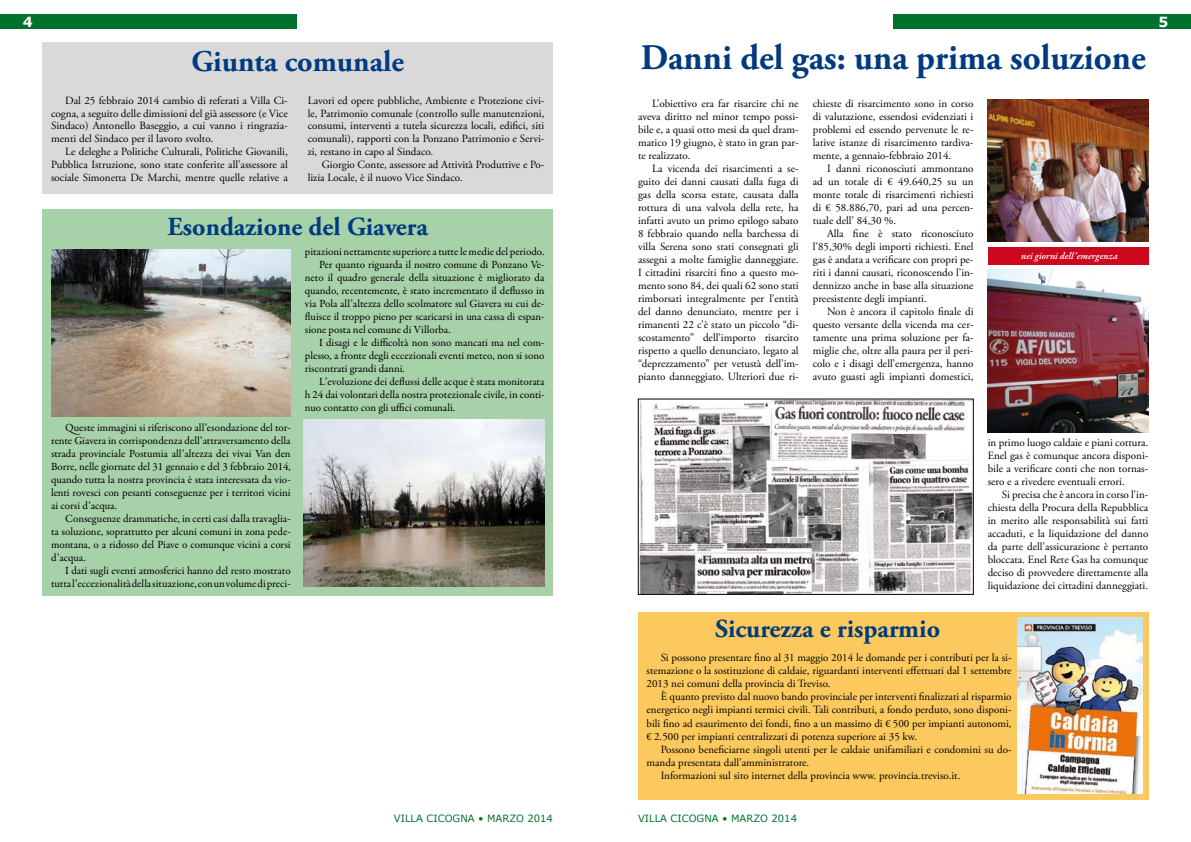
<style>
.page{position:relative;width:1191px;height:842px;background:#fff}
.page>*{position:absolute;margin:0;border:0;box-sizing:border-box;transform-origin:0 0}
.t1{font:700 36px "Adobe Garamond Pro";color:#003a80}
.t2{font:700 30px "Adobe Garamond Pro";color:#003a80}
.t3{font:700 26px "Adobe Garamond Pro";color:#003a80}
.t4{font:700 14px "Verdana";color:#fff}
.t5{font:11px/13px "Adobe Garamond Pro";color:#000;text-align:justify}
.t6{font:11px/13px "Garamond Premr Pro";color:#000;text-align:justify}
.t7{font:10px "Verdana";color:#00722d}
.t8{font:italic 600 10px "Garamond Premr Pro";color:#fff}
.s1{font-family:"Garamond Premr Pro"}
</style>
<div class="page">
<div style="left:0;top:14px;width:296px;height:14px;background:#00722d"></div>
<div style="left:893px;top:14px;width:298px;height:14px;background:#00722d"></div>
<img style="left:987px;top:270px;width:161px;height:162px">
<img style="left:987px;top:99px;width:161px;height:143px">
<div style="left:987px;top:247px;width:161px;height:18px;background:#cd071e"></div>
<div style="left:43px;top:210px;width:510px;height:386px;background:#a6d1a9"></div>
<img style="left:304px;top:419px;width:241px;height:167px">
<img style="left:52px;top:250px;width:239px;height:167px">
<img style="left:640px;top:401px;width:331px;height:192px">
<div style="left:638px;top:399px;width:335px;height:196px;border:1px solid #000"></div>
<div style="left:638px;top:612px;width:510px;height:187px;background:#fcc95f"></div>
<div style="left:43px;top:43px;width:510px;height:151px;background:#d9d9d9"></div>
<img style="left:1017px;top:617px;width:125px;height:177px">
<p class="t4" style="left:23px;top:12px;width:11px">4</p>
<p class="t4" style="left:1158px;top:12px;width:11px">5</p>
<h2 class="t2" style="left:191px;top:44px;width:214px">Giunta comunale</h2>
<p class="t5" style="left:51px;top:94px;width:238px;text-indent:14px">Dal 25 febbraio 2014 cambio di referati a Villa Ci&shy;cogna, a seguito delle dimissioni del già assessore (e Vice Sindaco) Antonello Baseggio, a cui vanno i ringrazia&shy;menti del Sindaco per il lavoro svolto.</p>
<p class="t5" style="left:51px;top:146px;width:238px;text-indent:14px">Le deleghe a Politiche Culturali, Politiche Giovanili, Pubblica Istruzione, sono state conferite all’assessore al sociale Simonetta De Marchi, mentre quelle relative a</p>
<p class="t5" style="left:308px;top:94px;width:238px">Lavori ed opere pubbliche, Ambiente e Protezione civi&shy;le, Patrimonio comunale (controllo sulle manutenzioni, consumi, interventi a tutela sicurezza locali, edifici, siti comunali), rapporti con la Ponzano Patrimonio e Servi&shy;zi, restano in capo al Sindaco.</p>
<p class="t5" style="left:308px;top:158px;width:238px;text-indent:14px">Giorgio Conte, assessore ad Attività Produttive e Po&shy;lizia Locale, è il nuovo Vice Sindaco.</p>
<h3 class="t3" style="left:167px;top:212px;width:262px">Esondazione del Giavera</h3>
<p class="t6" style="left:51px;top:421px;width:241px;text-indent:14px">Queste immagini si riferiscono all’esondazione del tor&shy;rente Giavera in corrispondenza dell’attraversamento della strada provinciale Postumia all’altezza dei vivai Van den Borre, nelle giornate del 31 gennaio e del 3 febbraio 2014, quando tutta la nostra provincia è stata interessata da vio&shy;lenti rovesci con pesanti conseguenze per i territori vicini ai corsi d’acqua.</p>
<p class="t6" style="left:51px;top:512px;width:241px;text-indent:14px">Conseguenze drammatiche, in certi casi dalla travaglia&shy;ta soluzione, soprattutto per alcuni comuni in zona pede&shy;montana, o a ridosso del Piave o comunque vicini a corsi d’acqua.</p>
<p class="t6" style="left:51px;top:564px;width:241px;text-align:right">I dati sugli eventi atmosferici hanno del resto mostrato tutta l’eccezionalità della situazione, con un volume di preci-</p>
<p class="t6" style="left:305px;top:246px;width:241px">pitazioni nettamente superiore a tutte le medie del periodo.</p>
<p class="t6" style="left:319px;top:259px;width:227px">Per quanto riguarda il nostro comune di Ponzano Ve-</p>
<p class="t6" style="left:305px;top:272px;width:241px">neto il quadro generale della situazione è migliorato da</p>
<p class="t6" style="left:305px;top:285px;width:241px">quando, recentemente, è stato incrementato il deflusso in</p>
<p class="t6" style="left:305px;top:298px;width:241px">via Pola all’altezza dello scolmatore sul Giavera su cui de-</p>
<p class="t6" style="left:305px;top:311px;width:241px">fluisce il troppo pieno per scaricarsi in una cassa di espan-</p>
<p class="t6" style="left:305px;top:324px;width:147px">sione posta nel comune di Villorba.</p>
<p class="t6" style="left:319px;top:337px;width:227px">I disagi e le difficoltà non sono mancati ma nel com-</p>
<p class="t6" style="left:305px;top:350px;width:241px">plesso, a fronte degli eccezionali eventi meteo, non si sono</p>
<p class="t6" style="left:305px;top:363px;width:102px">riscontrati grandi danni.</p>
<p class="t6" style="left:319px;top:376px;width:227px">L’evoluzione dei deflussi delle acque è stata monitorata</p>
<p class="t6" style="left:305px;top:389px;width:241px">h 24 dai volontari della nostra protezionale civile, in conti-</p>
<p class="t6" style="left:305px;top:402px;width:152px">nuo contatto con gli uffici comunali.</p>
<h1 class="t1" style="left:640px;top:36px;width:506px">Danni del gas: una prima soluzione</h1>
<p class="t5" style="left:638px;top:98px;width:162px;text-indent:14px">L’obiettivo era far risarcire chi ne aveva diritto nel minor tempo possi&shy;bile e, a quasi otto mesi da quel dram&shy;matico 19 giugno, è stato in gran par&shy;te realizzato.</p>
<p class="t5" style="left:638px;top:163px;width:162px;text-indent:14px">La vicenda dei risarcimenti a se&shy;guito dei danni causati dalla fuga di gas della scorsa estate, causata dalla rottura di una valvola della rete, ha infatti avuto un primo epilogo sabato 8 febbraio quando nella barchessa di villa Serena sono stati consegnati gli assegni a molte famiglie danneggiate.<br>I cittadini risarciti fino a questo mo&shy;mento sono 84, dei quali 62 sono stati rimborsati integralmente per l’entità del danno denunciato, mentre per i rimanenti 22 c’è stato un piccolo “di&shy;scostamento” dell’importo risarcito rispetto a quello denunciato, legato al “deprezzamento” per vetustà dell’im&shy;pianto danneggiato. Ulteriori due ri-</p>
<p class="t5" style="left:813px;top:98px;width:162px">chieste di risarcimento sono in corso di valutazione, essendosi evidenziati i problemi ed essendo pervenute le re&shy;lative istanze di risarcimento tardiva&shy;mente, a gennaio-febbraio 2014.</p>
<p class="t5" style="left:813px;top:163px;width:162px;text-indent:14px">I danni riconosciuti ammontano ad un totale di € 49.640,25 su un monte totale di risarcimenti richiesti di € 58.886,70, pari ad una percen&shy;tuale dell’ 84,30 %.</p>
<p class="t5" style="left:813px;top:228px;width:162px;text-indent:14px">Alla fine è stato riconosciuto l’85,30% degli importi richiesti. Enel gas è andata a verificare con propri pe&shy;riti i danni causati, riconoscendo l’in&shy;dennizzo anche in base alla situazione preesistente degli impianti.</p>
<p class="t5" style="left:813px;top:306px;width:162px;text-indent:14px">Non è ancora il capitolo finale di questo versante della vicenda ma cer&shy;tamente una prima soluzione per fa&shy;miglie che, oltre alla paura per il peri&shy;colo e i disagi dell’emergenza, hanno avuto guasti agli impianti domestici,</p>
<p class="t8" style="left:1021px;top:250px;width:98px">nei giorni dell’emergenza</p>
<h3 class="t3" style="left:715px;top:614px;width:226px">Sicurezza e risparmio</h3>
<p class="t5" style="left:987px;top:436px;width:162px">in primo luogo caldaie e piani cottura.<br>Enel gas è comunque ancora disponi&shy;bile a verificare conti che non tornas&shy;sero e a rivedere eventuali errori.</p>
<p class="t5" style="left:987px;top:488px;width:162px;text-indent:14px">Si precisa che è ancora in corso l’in&shy;chiesta della Procura della Repubblica in merito alle responsabilità sui fatti accaduti, e la liquidazione del danno da parte dell’assicurazione è pertanto bloccata. Enel Rete Gas ha comunque deciso di provvedere direttamente alla liquidazione dei cittadini danneggiati.</p>
<p class="t5" style="left:646px;top:651px;width:366px;text-indent:14px">Si possono presentare fino al 31 maggio 2014 le domande per i contributi per la si&shy;stemazione o la sostituzione di caldaie, riguardanti interventi effettuati dal 1 settembre 2013 nei comuni della provincia di Treviso.</p>
<p class="t5" style="left:646px;top:690px;width:366px;text-indent:14px">è quanto previsto dal nuovo bando provinciale per interventi finalizzati al risparmio energetico negli impianti termici civili. Tali contributi, a fondo perduto, sono disponi&shy;bili fino ad esaurimento dei fondi, fino a un massimo di <span class="s1">€</span> 500 per impianti autonomi, <span class="s1">€</span> 2.500 per impianti centralizzati di potenza superiore ai 35 kw.</p>
<p class="t5" style="left:660px;top:743px;width:352px">Possono beneficiarne singoli utenti per le caldaie unifamiliari e condomini su do-</p>
<p class="t5" style="left:646px;top:756px;width:164px">manda presentata dall’amministratore.</p>
<p class="t5" style="left:660px;top:770px;width:301px">Informazioni sul sito internet della provincia www. provincia.treviso.it.</p>
<p class="t7" style="left:394px;top:811px;width:160px">VILLA CICOGNA • MARZO 2014</p>
<p class="t7" style="left:638px;top:811px;width:160px">VILLA CICOGNA • MARZO 2014</p>
</div>
